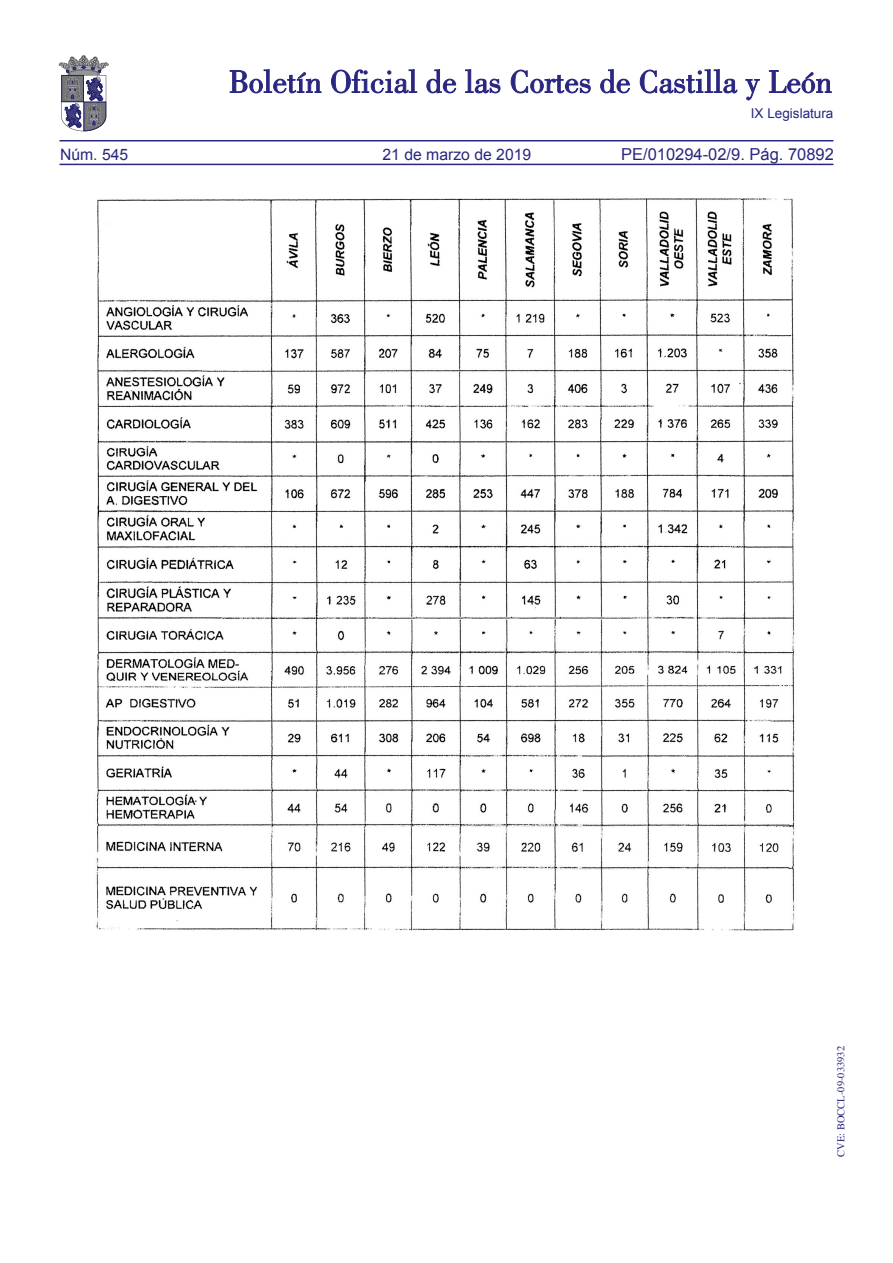
<style>
.page{position:relative;width:893px;height:1263px;background:#fff}
.page>*{position:absolute;margin:0;border:0;box-sizing:border-box;transform-origin:0 0}
.t1{font:16.5px "Arial";color:#292780}
.t2{font:15.75px "Arial";color:#292780}
.t3{font:13.5px "Arial";color:#292780}
.t4{font:10.5px "Times";color:#292780}
</style>
<div class="page">
<hr style="left:60px;top:164px;width:773px;height:1px;background:#292780">
<hr style="left:60px;top:140px;width:773px;height:1px;background:#292780">
<svg style="left:230px;top:69px;width:91px;height:24px"></svg>
<svg style="left:331px;top:69px;width:86px;height:24px"></svg>
<svg style="left:426px;top:69px;width:30px;height:24px"></svg>
<svg style="left:465px;top:69px;width:35px;height:24px"></svg>
<svg style="left:511px;top:70px;width:80px;height:23px"></svg>
<svg style="left:600px;top:69px;width:30px;height:24px"></svg>
<svg style="left:640px;top:69px;width:97px;height:24px"></svg>
<svg style="left:745px;top:79px;width:15px;height:21px"></svg>
<svg style="left:769px;top:70px;width:62px;height:23px"></svg>
<svg style="left:59px;top:55px;width:49px;height:76px"></svg>
<img style="left:96px;top:198px;width:699px;height:733px">
<p class="t2" style="left:60px;top:144px;width:70px">Núm. 545</p>
<p class="t2" style="left:382px;top:144px;width:150px">21 de marzo de 2019</p>
<p class="t3" style="left:751px;top:105px;width:84px">IX Legislatura</p>
<p class="t1" style="left:621px;top:143px;width:214px">PE/010294-02/9. Pág. 70892</p>
<p class="t4" style="left:831px;top:1157px;width:112px;rotate:-90deg">CVE: BOCCL-09-033932</p>
</div>
